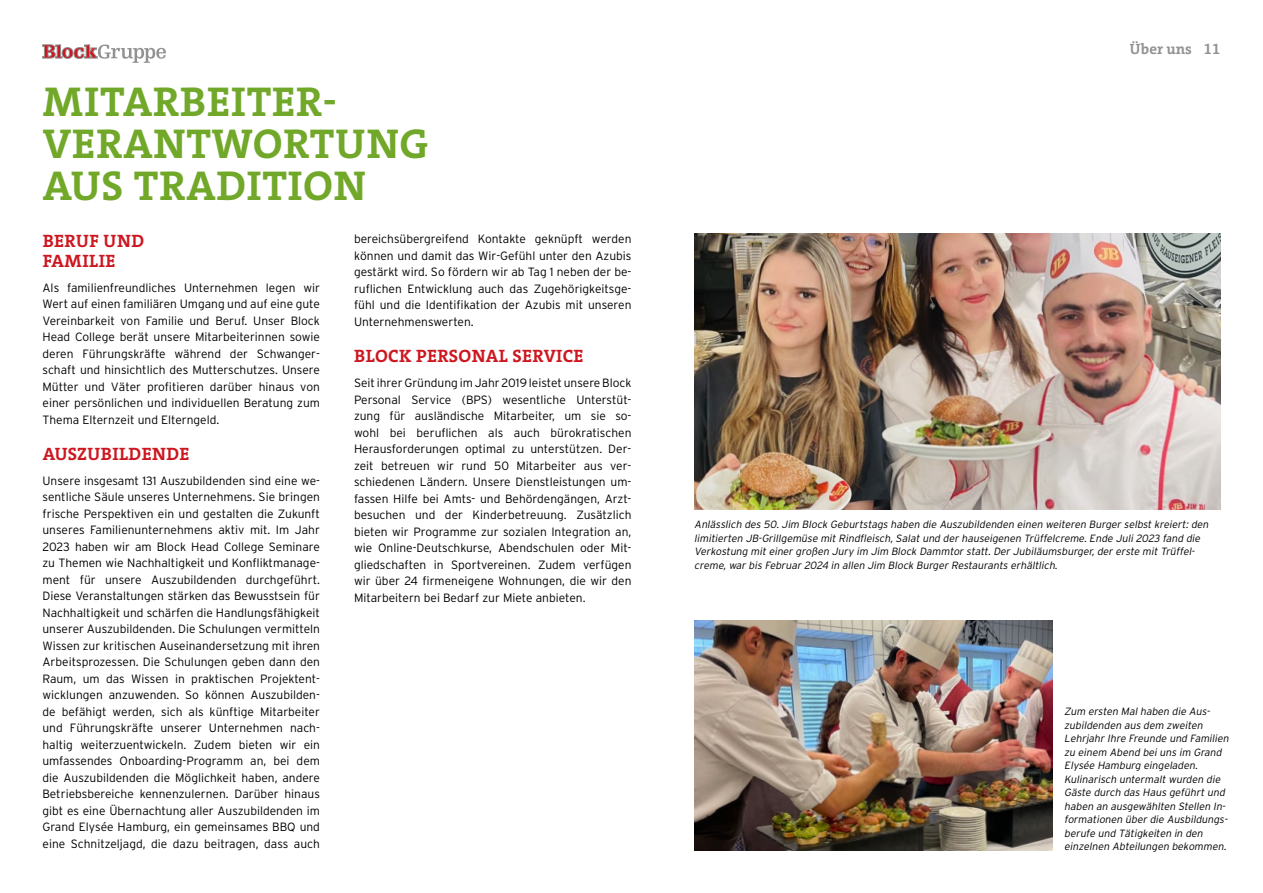
<style>
.page{position:relative;width:1263px;height:893px;background:#fff}
.page>*{position:absolute;margin:0;border:0;box-sizing:border-box;transform-origin:0 0}
.t1{font:700 42px/42px "The Serif C5";letter-spacing:.02em;color:#71a829}
.t2{font:700 18px/19.5px "The Serif C5";letter-spacing:.02em;color:#cd1720}
.t3{font:700 15px "The Serif C5";color:#929292}
.t4{font:300 12px/16.5px "Interstate";color:#000;text-align:justify}
.t5{font:italic 300 10.5px/13.5px "Interstate";color:#000}
</style>
<div class="page">
<img style="left:694px;top:234px;width:526px;height:275px">
<svg style="left:43px;top:45px;width:123px;height:18px"></svg>
<img style="left:694px;top:620px;width:358px;height:230px">
<h1 class="t1" style="left:43px;top:81px;width:387px">MITARBEITER-<br>VERANTWORTUNG<br>AUS TRADITION</h1>
<h2 class="t2" style="left:43px;top:231px;width:103px">BERUF UND<br>FAMILIE</h2>
<p class="t4" style="left:43px;top:279px;width:279px">Als familienfreundliches Unternehmen legen wir Wert auf einen familiären Umgang und auf eine gute Vereinbarkeit von Familie und Beruf. Unser Block Head College berät unsere Mitarbeiterinnen sowie deren Führungskräfte während der Schwanger&shy;schaft und hinsichtlich des Mutterschutzes. Unsere Mütter und Väter profitieren darüber hinaus von einer persönlichen und individuellen Beratung zum Thema Elternzeit und Elterngeld.</p>
<h2 class="t2" style="left:43px;top:444px;width:148px">AUSZUBILDENDE</h2>
<p class="t4" style="left:43px;top:472px;width:279px">Unsere insgesamt 131 Auszubildenden sind eine we&shy;sentliche Säule unseres Unternehmens. Sie bringen frische Perspektiven ein und gestalten die Zukunft unseres Familienunternehmens aktiv mit. Im Jahr 2023 haben wir am Block Head College Seminare zu Themen wie Nachhaltigkeit und Konfliktmanage&shy;ment für unsere Auszubildenden durchgeführt.<br>Diese Veranstaltungen stärken das Bewusstsein für Nachhaltigkeit und schärfen die Handlungsfähigkeit unserer Auszubildenden. Die Schulungen vermitteln Wissen zur kritischen Auseinandersetzung mit ihren Arbeitsprozessen. Die Schulungen geben dann den Raum, um das Wissen in praktischen Projektent&shy;wicklungen anzuwenden. So können Auszubilden&shy;de befähigt werden, sich als künftige Mitarbeiter und Führungskräfte unserer Unternehmen nach&shy;haltig weiterzuentwickeln. Zudem bieten wir ein umfassendes Onboarding-Programm an, bei dem die Auszubildenden die Möglichkeit haben, andere Betriebsbereiche kennenzulernen. Darüber hinaus gibt es eine Übernachtung aller Auszubildenden im Grand Elysée Hamburg, ein gemeinsames BBQ und eine Schnitzeljagd, die dazu beitragen, dass auch</p>
<p class="t4" style="left:354px;top:231px;width:279px">bereichsübergreifend Kontakte geknüpft werden können und damit das Wir-Gefühl unter den Azubis gestärkt wird. So fördern wir ab Tag 1 neben der be&shy;ruflichen Entwicklung auch das Zugehörigkeitsge&shy;fühl und die Identifikation der Azubis mit unseren Unternehmenswerten.</p>
<h2 class="t2" style="left:354px;top:346px;width:231px">BLOCK PERSONAL SERVICE</h2>
<p class="t4" style="left:354px;top:374px;width:279px">Seit ihrer Gründung im Jahr 2019 leistet unsere Block Personal Service (BPS) wesentliche Unterstüt&shy;zung für ausländische Mitarbeiter, um sie so&shy;wohl bei beruflichen als auch bürokratischen Herausforderungen optimal zu unterstützen. Der&shy;zeit betreuen wir rund 50 Mitarbeiter aus ver&shy;schiedenen Ländern. Unsere Dienstleistungen um&shy;fassen Hilfe bei Amts- und Behördengängen, Arzt&shy;besuchen und der Kinderbetreuung. Zusätzlich bieten wir Programme zur sozialen Integration an, wie Online-Deutschkurse, Abendschulen oder Mit&shy;gliedschaften in Sportvereinen. Zudem verfügen wir über 24 firmeneigene Wohnungen, die wir den Mitarbeitern bei Bedarf zur Miete anbieten.</p>
<p class="t3" style="left:1130px;top:39px;width:92px">Über uns 11</p>
<p class="t5" style="left:694px;top:518px;width:518px">Anlässlich des 50.Jim Block Geburtstags haben die Auszubildenden einen weiteren Burger selbstkreiert:den limitierten JB-Grillgemüse mitRindfleisch,Salatund der hauseigenen Trüffelcreme.Ende Juli2023 fand die Verkostung miteiner großen Jury im Jim Block Dammtor statt.Der Jubiläumsburger,der erste mitTrüffel&shy;creme,war bis Februar 2024 in allen Jim Block Burger Restaurants erhältlich.</p>
<p class="t5" style="left:1064px;top:705px;width:168px">Zum ersten Malhaben die Aus&shy;zubildenden aus dem zweiten<br>Lehrjahr Ihre Freunde und Familien zu einem Abend beiuns im Grand<br>Elysée Hamburg eingeladen.<br>Kulinarisch untermaltwurden die<br>Gäste durch das Haus geführtund haben an ausgewählten Stellen In&shy;formationen über die Ausbildungs&shy;berufe und Tätigkeiten in den einzelnen Abteilungen bekommen.</p>
</div>
